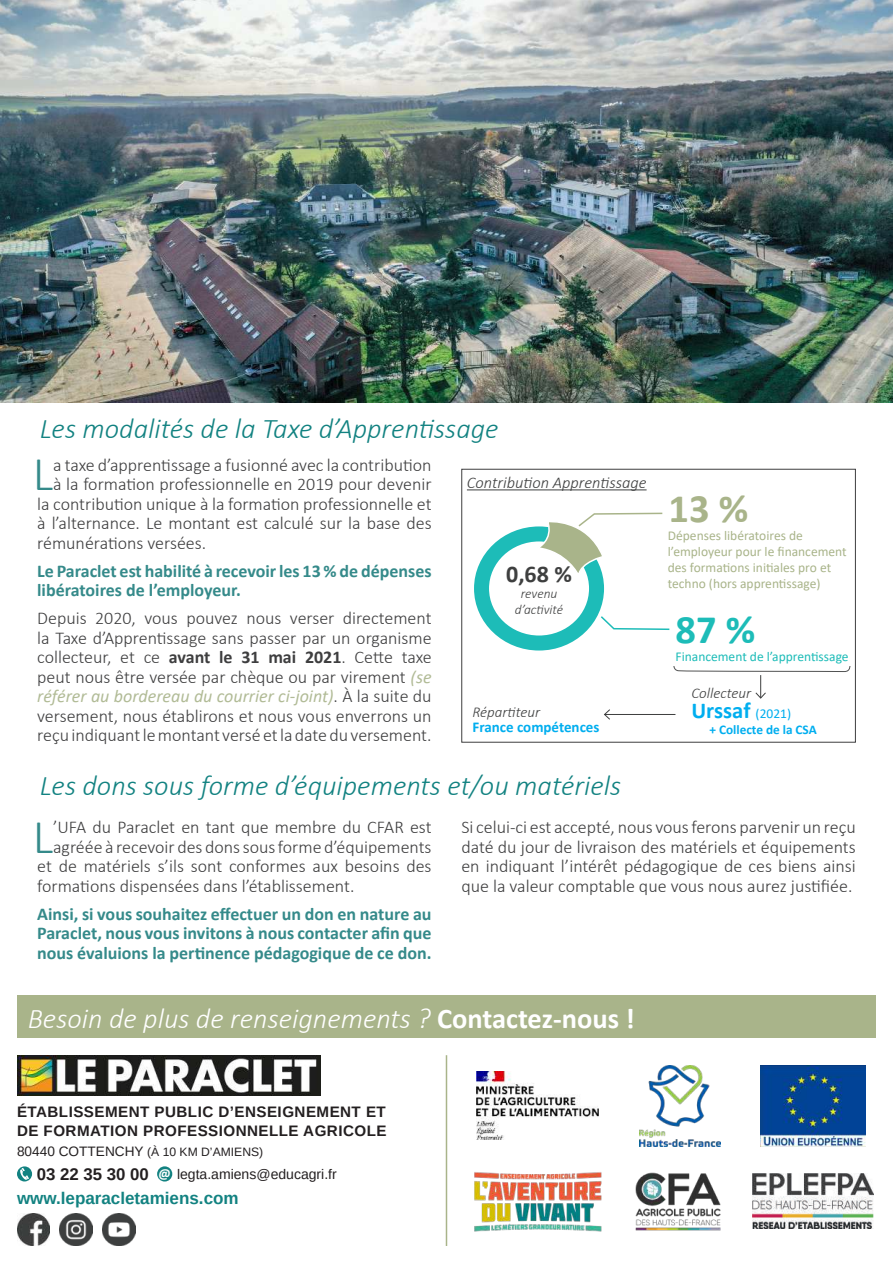
<style>
.page{position:relative;width:893px;height:1263px;background:#fff}
.page>*{position:absolute;margin:0;border:0;box-sizing:border-box;transform-origin:0 0}
.t1{font:300 48.75px "Calibri";color:#358a8a}
.t2{font:700 40.5px "Calibri";color:#a9b48a}
.t3{font:700 40.5px "Calibri";color:#1dbcb8}
.t4{font:italic 300 28.5px "Calibri";color:#128281}
.t5{font:italic 300 28.5px "Calibri";color:#fff}
.t6{font:700 24px "Calibri";color:#3e3f3f}
.t7{font:700 22.8px "Calibri";color:#00aeef}
.t8{font:300 18px/19.5px "Calibri";color:#3e3e3f;text-align:justify}
.t9{font:700 18px/19.5px "Calibri";color:#358a8a}
.t10{font:700 16.95px "Arimo";color:#128281}
.t11{font:italic 300 16.5px "Calibri";color:#3e3f3f}
.t12{font:700 15.15px/19.2px "Arimo";letter-spacing:.03em;color:#231f20}
.t13{font:italic 300 15px "Calibri";color:#3e3f3f}
.t14{font:700 15px "Calibri";color:#00aeef}
.t15{font:13.95px "Arimo";color:#231f20}
.t16{font:13.5px/16.2px "Calibri";color:#a9b48a}
.t17{font:13.5px "Calibri";color:#1dbcb8}
.t18{font:italic 300 13.5px/16.2px "Calibri";color:#3e3f3f;text-align:center}
.t19{font:700 13.2px "Calibri";color:#00aeef}
.t20{font:12.15px "Arimo";color:#231f20}
.s1{font-weight:700}
.s2{font-weight:400;font-style:italic;color:#b1bb96}
.s3{font-weight:400;font-size:13.5px}
.s4{font-weight:700;font-style:normal}
.s5{font-size:13.65px}
.s6{font-weight:700;font-size:16.8px}
.s7{font-family:"Calibri";font-weight:700;font-size:13.65px;color:#fff}
</style>
<div class="page">
<img style="left:0;top:0;width:893px;height:403px">
<img style="left:477px;top:1072px;width:121px;height:68px">
<img style="left:639px;top:1065px;width:81px;height:81px">
<img style="left:761px;top:1065px;width:104px;height:81px">
<svg style="left:17px;top:1166px;width:15px;height:15px"></svg>
<div style="left:157px;top:1166px;width:15px;height:15px;background:#128281;border-radius:50%"></div>
<hr style="left:446px;top:1055px;width:1px;height:191px;background:#a9b48a">
<img style="left:752px;top:1174px;width:122px;height:55px">
<img style="left:474px;top:1172px;width:128px;height:60px">
<div style="left:17px;top:996px;width:859px;height:42px;background:#a9b48a"></div>
<img style="left:17px;top:1056px;width:304px;height:40px">
<img style="left:60px;top:1213px;width:33px;height:33px">
<img style="left:17px;top:1213px;width:33px;height:33px">
<img style="left:103px;top:1213px;width:33px;height:33px">
<img style="left:635px;top:1172px;width:86px;height:59px">
<div style="left:461px;top:469px;width:395px;height:273px;border:1px solid #3e3e3f"></div>
<div style="left:474px;top:526px;width:130px;height:124px;border:15px solid #1dbcb8;border-radius:50%"></div>
<hr style="left:467px;top:489px;width:180px;height:1px;background:#3e3f3f">
<svg style="left:536px;top:512px;width:127px;height:63px"></svg>
<svg style="left:601px;top:616px;width:69px;height:14px"></svg>
<svg style="left:673px;top:645px;width:183px;height:54px"></svg>
<hr style="left:605px;top:714px;width:70px;height:1px;background:#3e3f3f">
<svg style="left:604px;top:709px;width:6px;height:11px"></svg>
<h3 class="t4" style="left:40px;top:411px;width:460px">Les modalités de la Taxe d’Apprentissage</h3>
<p class="t11" style="left:467px;top:472px;width:181px">Contribution Apprentissage</p>
<h1 class="t1" style="left:33px;top:444px;width:22px">L</h1>
<p class="t8" style="left:53px;top:455px;width:380px">a taxe d’apprentissage a fusionné avec la contribution</p>
<p class="t8" style="left:53px;top:474px;width:380px">à la formation professionnelle en 2019 pour devenir</p>
<p class="t8" style="left:37px;top:494px;width:396px">la contribution unique à la formation professionnelle et</p>
<p class="t8" style="left:37px;top:513px;width:396px">à l’alternance. Le montant est calculé sur la base des</p>
<p class="t8" style="left:37px;top:533px;width:170px">rémunérations versées.</p>
<p class="t9" style="left:37px;top:561px;width:396px">Le Paraclet est habilité à recevoir les 13 % de dépenses libératoires de l’employeur.</p>
<p class="t8" style="left:37px;top:608px;width:396px">Depuis 2020, vous pouvez nous verser directement la Taxe d’Apprentissage sans passer par un organisme collecteur, et ce <span class="s1">avant le 31 mai 2021</span>. Cette taxe peut nous être versée par chèque ou par virement <span class="s2">(se référer au bordereau du courrier ci-joint)</span>. À la suite du versement, nous établirons et nous vous enverrons un reçu indiquant le montant versé et la date du versement.</p>
<h3 class="t6" style="left:506px;top:557px;width:67px">0,68 %</h3>
<p class="t18" style="left:515px;top:585px;width:50px">revenu d’activité</p>
<p class="t13" style="left:473px;top:703px;width:69px">Répartiteur</p>
<p class="t14" style="left:473px;top:716px;width:128px">France compétences</p>
<h2 class="t2" style="left:669px;top:480px;width:81px">13 %</h2>
<p class="t16" style="left:668px;top:527px;width:180px">Dépenses libératoires de l’employeur pour le financement des formations initiales pro et techno (hors apprentissage)</p>
<h2 class="t3" style="left:675px;top:600px;width:81px">87 %</h2>
<p class="t17" style="left:675px;top:647px;width:175px">Financement de l’apprentissage</p>
<p class="t13" style="left:691px;top:684px;width:61px">Collecteur</p>
<p class="t7" style="left:691px;top:694px;width:101px">Urssaf <span class="s3">(2021)</span></p>
<p class="t19" style="left:709px;top:720px;width:109px">+ Collecte de la CSA</p>
<h3 class="t4" style="left:40px;top:768px;width:583px">Les dons sous forme d’équipements et/ou matériels</h3>
<h1 class="t1" style="left:33px;top:806px;width:22px">L</h1>
<p class="t8" style="left:53px;top:817px;width:380px">’UFA du Paraclet en tant que membre du CFAR est</p>
<p class="t8" style="left:461px;top:817px;width:396px">Si celui-ci est accepté, nous vous ferons parvenir un reçu daté du jour de livraison des matériels et équipements en indiquant l’intérêt pédagogique de ces biens ainsi que la valeur comptable que vous nous aurez justifiée.</p>
<p class="t8" style="left:53px;top:837px;width:380px">agréée à recevoir des dons sous forme d’équipements</p>
<p class="t8" style="left:37px;top:856px;width:396px">et de matériels s’ils sont conformes aux besoins des</p>
<p class="t8" style="left:37px;top:876px;width:319px">formations dispensées dans l’établissement.</p>
<p class="t9" style="left:37px;top:904px;width:396px;text-align:justify">Ainsi, si vous souhaitez effectuer un don en nature au Paraclet, nous vous invitons à nous contacter afin que nous évaluions la pertinence pédagogique de ce don.</p>
<h3 class="t5" style="left:28px;top:1000px;width:608px">Besoin de plus de renseignements ? <span class="s4">Contactez-nous !</span></h3>
<p class="t12" style="left:17px;top:1102px;width:371px">ÉTABLISSEMENT PUBLIC D’ENSEIGNEMENT ET<br>DE FORMATION PROFESSIONNELLE AGRICOLE</p>
<p class="t20" style="left:17px;top:1144px;width:248px"><span class="s5">80440 COTTENCHY</span> (À 10 KM D’AMIENS)</p>
<p class="t15" style="left:37px;top:1165px;width:302px"><span class="s6">03 22 35 30 00</span> <span class="s7">@</span> legta.amiens@educagri.fr</p>
<p class="t10" style="left:17px;top:1186px;width:223px">www.leparacletamiens.com</p>
</div>
